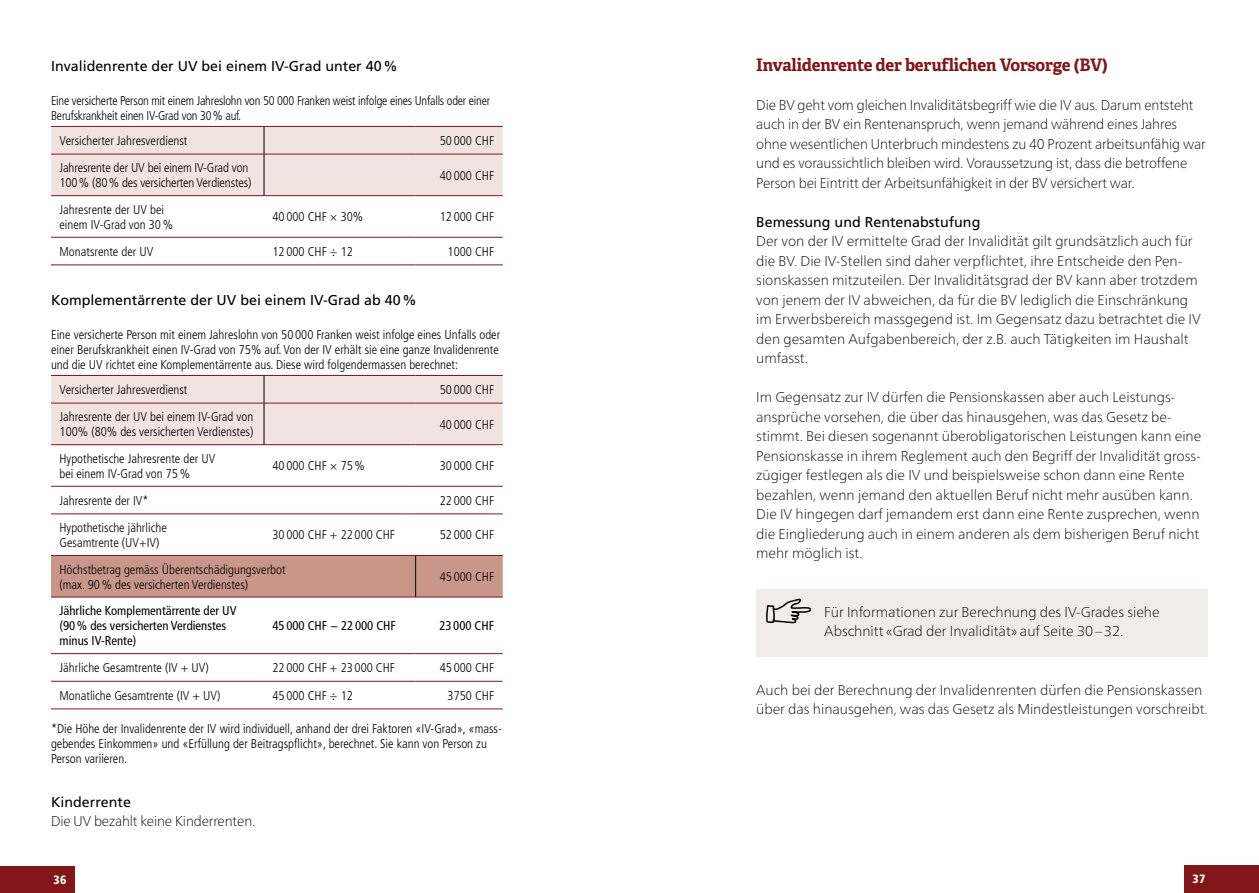
<style>
.page{position:relative;width:1259px;height:893px;background:#fff}
.page>*{position:absolute;margin:0;border:0;box-sizing:border-box;transform-origin:0 0}
._2_Untertitel_Adelle{font:700 17.25px "Adelle";letter-spacing:-.015em;color:#821618}
.LAUFTEXT{font:100 14.25px/19.5px "Frutiger Neue LT Pro";color:#000}
._4__Zwischentitel_Fr{font:14.25px "Frutiger";color:#000}
.graue_Kasten{font:100 14.25px/19.5px "Frutiger Neue LT Pro";color:#000}
.INFOBOX_normal{font:300 condensed 12.75px/15px "Frutiger";color:#000}
.INFOBOX_normal-2{font:300 condensed 12.75px/15px "Frutiger";color:#000;scale:.96 1}
.INFOBOX_normal-3{font:condensed 12.75px/15px "Frutiger";color:#000}
.t1{font:900 condensed 12px "Frutiger";color:#fff}
</style>
<div class="page">
<div style="left:0;top:866px;width:74px;height:27px;background:#821618"></div>
<div style="left:1184px;top:865px;width:75px;height:28px;background:#821618"></div>
<svg style="left:51px;top:126px;width:452px;height:139px"></svg>
<hr style="left:264px;top:154px;width:1px;height:41px;background:#000">
<svg style="left:51px;top:445px;width:452px;height:264px"></svg>
<div style="left:51px;top:556px;width:452px;height:41px;background:#c8978a"></div>
<hr style="left:51px;top:486px;width:213px;height:1px;background:#821618">
<hr style="left:264px;top:486px;width:152px;height:1px;background:#821618">
<hr style="left:416px;top:486px;width:87px;height:1px;background:#821618">
<hr style="left:51px;top:514px;width:213px;height:1px;background:#821618">
<hr style="left:264px;top:514px;width:152px;height:1px;background:#821618">
<hr style="left:416px;top:514px;width:87px;height:1px;background:#821618">
<hr style="left:51px;top:597px;width:213px;height:1px;background:#821618">
<hr style="left:264px;top:597px;width:152px;height:1px;background:#821618">
<hr style="left:416px;top:597px;width:87px;height:1px;background:#821618">
<hr style="left:51px;top:653px;width:213px;height:1px;background:#821618">
<hr style="left:264px;top:653px;width:152px;height:1px;background:#821618">
<hr style="left:416px;top:653px;width:87px;height:1px;background:#821618">
<hr style="left:51px;top:681px;width:213px;height:1px;background:#821618">
<hr style="left:264px;top:681px;width:152px;height:1px;background:#821618">
<hr style="left:416px;top:681px;width:87px;height:1px;background:#821618">
<hr style="left:51px;top:709px;width:213px;height:1px;background:#821618">
<hr style="left:264px;top:709px;width:152px;height:1px;background:#821618">
<hr style="left:416px;top:709px;width:87px;height:1px;background:#821618">
<hr style="left:51px;top:555px;width:213px;height:1px;background:#821618">
<hr style="left:264px;top:555px;width:152px;height:1px;background:#821618">
<hr style="left:416px;top:555px;width:87px;height:1px;background:#821618">
<div style="left:51px;top:375px;width:452px;height:70px;background:#f1e4e0"></div>
<hr style="left:264px;top:403px;width:1px;height:41px;background:#000">
<hr style="left:415px;top:556px;width:1px;height:41px;background:#000">
<div style="left:756px;top:589px;width:452px;height:68px;background:#efeceb"></div>
<svg style="left:766px;top:599px;width:46px;height:25px"></svg>
<h3 class="_4__Zwischentitel_Fr" style="left:51px;top:57px;width:348px">Invalidenrente der UV bei einem IV-Grad unter 40%</h3>
<p class="INFOBOX_normal-2" style="left:51px;top:94px;width:459px">Eine versicherte Person mit einem Jahreslohn von 50 000 Franken weist infolge eines Unfalls oder einer<br>Berufskrankheit einen IV-Grad von 30% auf.</p>
<p class="INFOBOX_normal" style="left:60px;top:133px;width:129px">Versicherter Jahresverdienst</p>
<p class="INFOBOX_normal" style="left:440px;top:133px;width:56px">50 000 CHF</p>
<p class="INFOBOX_normal" style="left:60px;top:160px;width:193px">Jahresrente der UV bei einem IV-Grad von<br>100% (80% des versicherten Verdienstes)</p>
<p class="INFOBOX_normal" style="left:440px;top:168px;width:56px">40 000 CHF</p>
<p class="INFOBOX_normal" style="left:60px;top:202px;width:106px">Jahresrente der UV bei</p>
<p class="INFOBOX_normal" style="left:60px;top:217px;width:115px">einem IV-Grad von 30%</p>
<p class="INFOBOX_normal" style="left:272px;top:209px;width:92px">40 000 CHF × 30%</p>
<p class="INFOBOX_normal" style="left:440px;top:209px;width:56px">12 000 CHF</p>
<p class="INFOBOX_normal" style="left:60px;top:244px;width:95px">Monatsrente der UV</p>
<p class="INFOBOX_normal" style="left:272px;top:244px;width:82px">12 000 CHF ÷ 12</p>
<p class="INFOBOX_normal" style="left:447px;top:244px;width:48px">1000 CHF</p>
<h3 class="_4__Zwischentitel_Fr" style="left:51px;top:291px;width:367px">Komplementärrente der UV bei einem IV-Grad ab 40%</h3>
<p class="INFOBOX_normal" style="left:51px;top:328px;width:451px;text-align:justify">Eine versicherte Person mit einem Jahreslohn von 50 000 Franken weist infolge eines Unfalls oder einer Berufskrankheit einen IV-Grad von 75% auf. Von der IV erhält sie eine ganze Invalidenrente und die UV richtet eine Komplementärrente aus. Diese wird folgendermassen berechnet:</p>
<p class="INFOBOX_normal" style="left:60px;top:382px;width:129px">Versicherter Jahresverdienst</p>
<p class="INFOBOX_normal" style="left:440px;top:382px;width:56px">50 000 CHF</p>
<p class="INFOBOX_normal" style="left:60px;top:409px;width:195px">Jahresrente der UV bei einem IV-Grad von<br>100% (80% des versicherten Verdienstes)</p>
<p class="INFOBOX_normal" style="left:440px;top:417px;width:56px">40 000 CHF</p>
<p class="INFOBOX_normal" style="left:60px;top:451px;width:157px">Hypothetische Jahresrente der UV bei einem IV-Grad von 75%</p>
<p class="INFOBOX_normal" style="left:272px;top:458px;width:94px">40 000 CHF × 75%</p>
<p class="INFOBOX_normal" style="left:440px;top:458px;width:56px">30 000 CHF</p>
<p class="INFOBOX_normal" style="left:60px;top:493px;width:91px">Jahresrente der IV*</p>
<p class="INFOBOX_normal" style="left:440px;top:493px;width:56px">22 000 CHF</p>
<p class="INFOBOX_normal" style="left:60px;top:520px;width:109px">Hypothetische jährliche<br>Gesamtrente (UV+IV)</p>
<p class="INFOBOX_normal" style="left:272px;top:528px;width:124px">30 000 CHF + 22 000 CHF</p>
<p class="INFOBOX_normal" style="left:440px;top:528px;width:56px">52 000 CHF</p>
<p class="INFOBOX_normal" style="left:60px;top:562px;width:228px">Höchstbetrag gemäss Überentschädigungsverbot (max. 90% des versicherten Verdienstes)</p>
<p class="INFOBOX_normal" style="left:440px;top:569px;width:56px">45 000 CHF</p>
<p class="INFOBOX_normal-3" style="left:60px;top:603px;width:179px">Jährliche Komplementärrente der UV (90% des versicherten Verdienstes minus IV-Rente)</p>
<p class="INFOBOX_normal-3" style="left:272px;top:618px;width:125px">45 000 CHF − 22 000 CHF</p>
<p class="INFOBOX_normal-3" style="left:439px;top:618px;width:56px">23 000 CHF</p>
<p class="INFOBOX_normal" style="left:60px;top:660px;width:151px">Jährliche Gesamtrente (IV + UV)</p>
<p class="INFOBOX_normal" style="left:272px;top:660px;width:124px">22 000 CHF + 23 000 CHF</p>
<p class="INFOBOX_normal" style="left:440px;top:660px;width:56px">45 000 CHF</p>
<p class="INFOBOX_normal" style="left:60px;top:688px;width:162px">Monatliche Gesamtrente (IV + UV)</p>
<p class="INFOBOX_normal" style="left:272px;top:688px;width:82px">45 000 CHF ÷ 12</p>
<p class="INFOBOX_normal" style="left:447px;top:688px;width:48px">3750 CHF</p>
<p class="INFOBOX_normal" style="left:51px;top:721px;width:452px">*Die Höhe der Invalidenrente der IV wird individuell, anhand der drei Faktoren «IV-Grad», «mass&shy;gebendes Einkommen» und «Erfüllung der Beitragspflicht», berechnet. Sie kann von Person zu<br>Person variieren.</p>
<h3 class="_4__Zwischentitel_Fr" style="left:51px;top:794px;width:81px">Kinderrente</h3>
<p class="LAUFTEXT" style="left:51px;top:812px;width:206px">Die UV bezahlt keine Kinderrenten.</p>
<h2 class="_2_Untertitel_Adelle" style="left:756px;top:54px;width:353px">Invalidenrente der beruflichen Vorsorge (BV)</h2>
<p class="LAUFTEXT" style="left:756px;top:95px;width:451px">Die BV geht vom gleichen Invaliditätsbegriff wie die IV aus. Darum entsteht auch in der BV ein Rentenanspruch, wenn jemand während eines Jahres ohne wesentlichen Unterbruch mindestens zu 40 Prozent arbeitsunfähig war und es voraussichtlich bleiben wird. Voraussetzung ist, dass die betroffene Person bei Eintritt der Arbeitsunfähigkeit in der BV versichert war.</p>
<h3 class="_4__Zwischentitel_Fr" style="left:756px;top:213px;width:226px">Bemessung und Rentenabstufung</h3>
<p class="LAUFTEXT" style="left:756px;top:231px;width:446px">Der von der IV ermittelte Grad der Invalidität gilt grundsätzlich auch für die BV. Die IV-Stellen sind daher verpflichtet, ihre Entscheide den Pen&shy;sionskassen mitzuteilen. Der Invaliditätsgrad der BV kann aber trotzdem von jenem der IV abweichen, da für die BV lediglich die Einschränkung im Erwerbsbereich massgegend ist. Im Gegensatz dazu betrachtet die IV den gesamten Aufgabenbereich, der z.B. auch Tätigkeiten im Haushalt umfasst.</p>
<p class="LAUFTEXT" style="left:756px;top:387px;width:446px">Im Gegensatz zur IV dürfen die Pensionskassen aber auch Leistungs&shy;ansprüche vorsehen, die über das hinausgehen, was das Gesetz be&shy;stimmt. Bei diesen sogenannt überobligatorischen Leistungen kann eine Pensionskasse in ihrem Reglement auch den Begriff der Invalidität gross&shy;zügiger festlegen als die IV und beispielsweise schon dann eine Rente bezahlen, wenn jemand den aktuellen Beruf nicht mehr ausüben kann.<br>Die IV hingegen darf jemandem erst dann eine Rente zusprechen, wenn die Eingliederung auch in einem anderen als dem bisherigen Beruf nicht mehr möglich ist.</p>
<p class="graue_Kasten" style="left:824px;top:602px;width:337px">Für Informationen zur Berechnung des IV-Grades siehe<br>Abschnitt «Grad der Invalidität» auf Seite 30–32.</p>
<p class="LAUFTEXT" style="left:756px;top:680px;width:453px">Auch bei der Berechnung der Invalidenrenten dürfen die Pensionskassen über das hinausgehen, was das Gesetz als Mindestleistungen vorschreibt.</p>
<p class="t1" style="left:54px;top:872px;width:14px">36</p>
<p class="t1" style="left:1192px;top:871px;width:14px">37</p>
</div>
